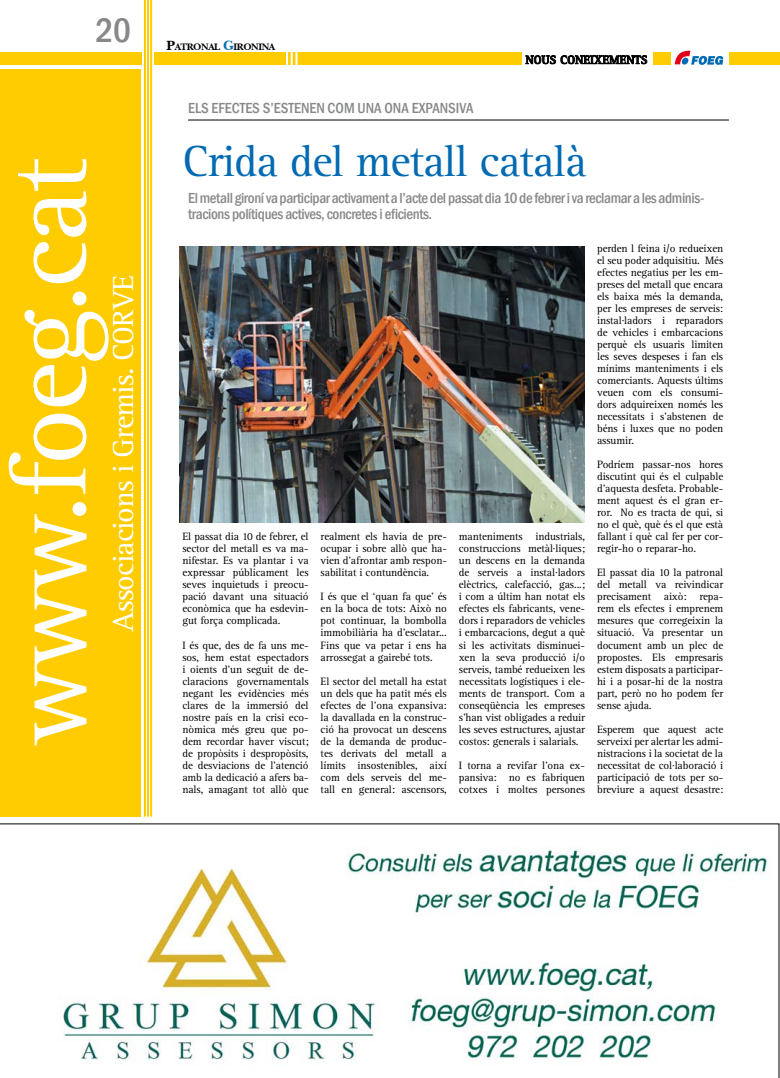
<style>
.page{position:relative;width:780px;height:1078px;background:#fff}
.page>*{position:absolute;margin:0;border:0;box-sizing:border-box;transform-origin:0 0}
.t1{font:110.3px "Rotis Serif";letter-spacing:-.03em;color:#fff}
.t2{font:45px "Rotis Serif";letter-spacing:-.02em;color:#006ab2}
.t3{font:500 condensed 35px "Franklin Gothic";color:#878889}
.t4{font:30px "Rotis Serif";letter-spacing:-.03em;color:#fff}
.t5{font:500 condensed 15px/16px "Franklin Gothic";letter-spacing:-.025em;color:#878889}
.t6{font:500 condensed 15px "Franklin Gothic";color:#878889}
.t7{font:700 12px "Rotis Serif";letter-spacing:.01em;color:#000}
.t8{font:11px/12px "Rotis Serif";letter-spacing:-.01em;color:#000;text-align:justify}
.t9{font:9.8px "New BAS Kbold";letter-spacing:-.045em;color:#000}
.s1{font-size:14px}
.s2{font-size:14px;color:#006ab2}
</style>
<div class="page">
<div style="left:0;top:69px;width:141px;height:747px;background:#fecc00"></div>
<div style="left:155px;top:52px;width:516px;height:12px;background:#fecc00"></div>
<svg style="left:674px;top:50px;width:49px;height:15px"></svg>
<div style="left:729px;top:52px;width:51px;height:12px;background:#fecc00"></div>
<hr style="left:286px;top:47px;width:2px;height:28px;background:#fff">
<hr style="left:291px;top:47px;width:2px;height:28px;background:#fff">
<hr style="left:295px;top:47px;width:2px;height:28px;background:#fff">
<hr style="left:144px;top:0;width:2px;height:816px;background:#fecc00">
<hr style="left:147px;top:0;width:2px;height:816px;background:#fecc00">
<hr style="left:150px;top:0;width:2px;height:816px;background:#fecc00">
<div style="left:0;top:52px;width:141px;height:12px;background:#fecc00"></div>
<div style="left:522px;top:50px;width:130px;height:17px;background:#fff"></div>
<svg style="left:525px;top:55px;width:122px;height:10px"></svg>
<hr style="left:188px;top:120px;width:541px;height:1px;background:#000">
<img style="left:180px;top:246px;width:404px;height:276px">
<svg style="left:0;top:823px;width:779px;height:254px"></svg>
<h3 class="t3" style="left:95px;top:8px;width:37px">20</h3>
<h1 class="t1" style="left:-14px;top:745px;width:589px;rotate:-90deg">www.foeg.cat</h1>
<h3 class="t4" style="left:106px;top:631px;width:359px;rotate:-90deg">Associacions i Gremis. CORVE</h3>
<p class="t9" style="left:166px;top:41px;width:110px"><span class="s1">P</span>ATRONAL <span class="s2">G</span>IRONINA</p>
<p class="t7" style="left:525px;top:53px;width:123px">NOUS CONEIXEMENTS</p>
<h3 class="t6" style="left:188px;top:98px;width:287px">Els efectes s’estenen com una ona expansiva</h3>
<h2 class="t2" style="left:183px;top:135px;width:406px">Crida del metall català</h2>
<h3 class="t5" style="left:188px;top:189px;width:517px">El metall gironí va participar activament a l’acte del passat dia 10 de febrer i va reclamar a les adminis&shy;tracions polítiques actives, concretes i eficients.</h3>
<p class="t8" style="left:182px;top:531px;width:128px">El passat dia 10 de febrer, el sector del metall es va ma&shy;nifestar. Es va plantar i va expressar públicament les seves inquietuds i preocu&shy;pació davant una situació econòmica que ha esdevin&shy;gut força complicada.</p>
<p class="t8" style="left:182px;top:639px;width:128px">I és que, des de fa uns me&shy;sos, hem estat espectadors i oients d’un seguit de de&shy;claracions governamentals negant les evidències més clares de la immersió del nostre país en la crisi eco&shy;nòmica més greu que po&shy;dem recordar haver viscut; de propòsits i despropòsits, de desviacions de l’atenció amb la dedicació a afers ba&shy;nals, amagant tot allò que</p>
<p class="t8" style="left:320px;top:531px;width:128px">realment els havia de pre&shy;ocupar i sobre allò que ha&shy;vien d’afrontar amb respon&shy;sabilitat i contundència.</p>
<p class="t8" style="left:320px;top:591px;width:128px">I és que el ‘quan fa que’ és en la boca de tots: Això no pot continuar, la bombolla immobiliària ha d’esclatar...<br>Fins que va petar i ens ha arrossegat a gairebé tots.</p>
<p class="t8" style="left:320px;top:675px;width:128px">El sector del metall ha estat un dels que ha patit més els efectes de l’ona expansiva: la davallada en la construc&shy;ció ha provocat un descens de la demanda de produc&shy;tes derivats del metall a límits insostenibles, així com dels serveis del me&shy;tall en general: ascensors,</p>
<p class="t8" style="left:459px;top:531px;width:128px">manteniments industrials, construccions metàl·liques; un descens en la demanda de serveis a instal·ladors elèctrics, calefacció, gas...; i com a últim han notat els efectes els fabricants, vene&shy;dors i reparadors de vehicles i embarcacions, degut a què si les activitats disminuei&shy;xen la seva producció i/o serveis, també redueixen les necessitats logístiques i ele&shy;ments de transport. Com a conseqüència les empreses s’han vist obligades a reduir les seves estructures, ajustar costos: generals i salarials.</p>
<p class="t8" style="left:459px;top:759px;width:128px">I torna a revifar l’ona ex&shy;pansiva: no es fabriquen cotxes i moltes persones</p>
<p class="t8" style="left:597px;top:243px;width:128px">perden l feina i/o redueixen el seu poder adquisitiu. Més efectes negatius per les em&shy;preses del metall que encara els baixa més la demanda, per les empreses de serveis: instal·ladors i reparadors de vehicles i embarcacions perquè els usuaris limiten les seves despeses i fan els mínims manteniments i els comerciants. Aquests últims veuen com els consumi&shy;dors adquireixen només les necessitats i s’abstenen de béns i luxes que no poden assumir.</p>
<p class="t8" style="left:597px;top:459px;width:128px">Podríem passar-nos hores discutint qui és el culpable d’aquesta desfeta. Probable&shy;ment aquest és el gran er&shy;ror. No es tracta de qui, si no el què, què és el que està fallant i què cal fer per cor&shy;regir-ho o reparar-ho.</p>
<p class="t8" style="left:597px;top:567px;width:128px">El passat dia 10 la patronal del metall va reivindicar precisament això: repa&shy;rem els efectes i emprenem mesures que corregeixin la situació. Va presentar un document amb un plec de propostes. Els empresaris estem disposats a participar&shy;hi i a posar-hi de la nostra part, però no ho podem fer sense ajuda.</p>
<p class="t8" style="left:597px;top:723px;width:128px">Esperem que aquest acte serveixi per alertar les admi&shy;nistracions i la societat de la necessitat de col·laboració i participació de tots per so&shy;breviure a aquest desastre:</p>
</div>
